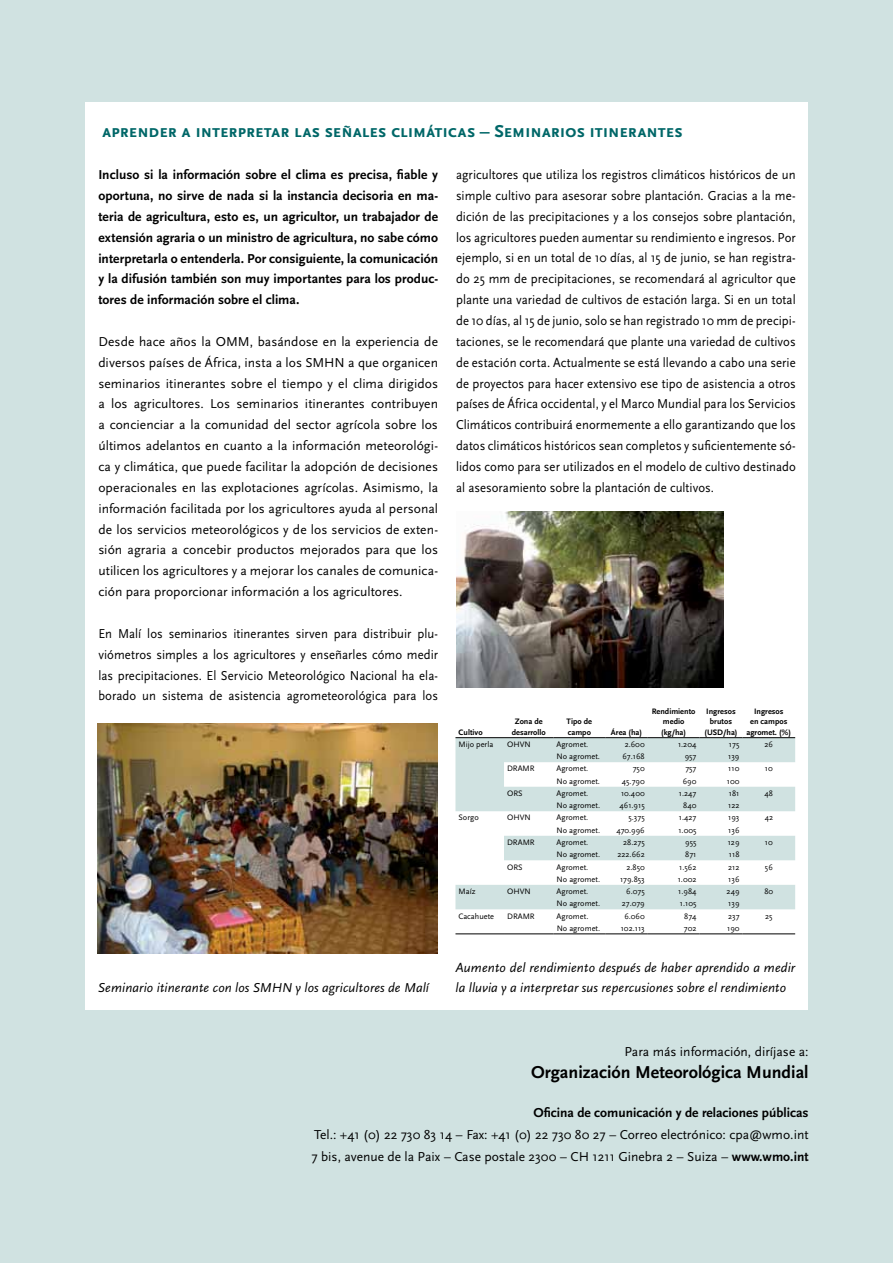
<style>
.page{position:relative;width:893px;height:1263px;background:#d0e2e1}
.page>*{position:absolute;margin:0;border:0;box-sizing:border-box;transform-origin:0 0}
.t1{font:700 18px "Scala Sans Caps";letter-spacing:-.01em;color:#006768}
.t2{font:700 18px "Scala Sans";color:#000}
.t3{font:13.5px/20.9px "Scala Sans";color:#000;text-align:justify;scale:.94 1}
.t4{font:13.5px/20.9px "Scala Sans";color:#000}
.t5{font:700 13.5px/20.9px "Scala Sans";color:#000;text-align:justify}
.t6{font:italic 13.5px/20.9px "Scala Sans LF";letter-spacing:.01em;color:#000}
.t7{font:8.25px "Scala Sans";color:#000}
.t8{font:700 8.25px/10.5px "Scala Sans";color:#000;text-align:center}
.s1{font-weight:700}
</style>
<div class="page">
<div style="left:85px;top:102px;width:723px;height:907px;background:#fff"></div>
<img style="left:98px;top:724px;width:339px;height:229px">
<img style="left:456px;top:511px;width:267px;height:176px">
<svg style="left:455px;top:738px;width:340px;height:171px;fill:#d0e2e1"></svg>
<hr style="left:455px;top:737px;width:49px;height:1px;background:#000">
<hr style="left:504px;top:737px;width:49px;height:1px;background:#000">
<hr style="left:553px;top:737px;width:52px;height:1px;background:#000">
<hr style="left:605px;top:737px;width:43px;height:1px;background:#000">
<hr style="left:648px;top:737px;width:51px;height:1px;background:#000">
<hr style="left:699px;top:737px;width:43px;height:1px;background:#000">
<hr style="left:742px;top:737px;width:53px;height:1px;background:#000">
<hr style="left:455px;top:933px;width:49px;height:1px;background:#000">
<hr style="left:504px;top:933px;width:49px;height:1px;background:#000">
<hr style="left:553px;top:933px;width:52px;height:1px;background:#000">
<hr style="left:605px;top:933px;width:43px;height:1px;background:#000">
<hr style="left:648px;top:933px;width:51px;height:1px;background:#000">
<hr style="left:699px;top:933px;width:43px;height:1px;background:#000">
<hr style="left:742px;top:933px;width:53px;height:1px;background:#000">
<h1 class="t1" style="left:102px;top:122px;width:582px">aprender a interpretar las señales climáticas – Seminarios itinerantes</h1>
<p class="t5" style="left:98px;top:165px;width:341px">Incluso si la información sobre el clima es precisa, fiable y oportuna, no sirve de nada si la instancia decisoria en ma&shy;teria de agricultura, esto es, un agricultor, un trabajador de extensión agraria o un ministro de agricultura, no sabe cómo interpretarla o entenderla. Por consiguiente, la comunicación y la difusión también son muy importantes para los produc&shy;tores de información sobre el clima.</p>
<p class="t4" style="left:98px;top:331px;width:341px;text-align:justify">Desde hace años la OMM, basándose en la experiencia de diversos países de África, insta a los SMHN a que organicen seminarios itinerantes sobre el tiempo y el clima dirigidos a los agricultores. Los seminarios itinerantes contribuyen a concienciar a la comunidad del sector agrícola sobre los últimos adelantos en cuanto a la información meteorológi&shy;ca y climática, que puede facilitar la adopción de decisiones operacionales en las explotaciones agrícolas. Asimismo, la información facilitada por los agricultores ayuda al personal de los servicios meteorológicos y de los servicios de exten&shy;sión agraria a concebir productos mejorados para que los utilicen los agricultores y a mejorar los canales de comunica&shy;ción para proporcionar información a los agricultores.</p>
<p class="t3" style="left:98px;top:623px;width:363px">En Malí los seminarios itinerantes sirven para distribuir plu&shy;viómetros simples a los agricultores y enseñarles cómo medir las precipitaciones. El Servicio Meteorológico Nacional ha ela&shy;borado un sistema de asistencia agrometeorológica para los</p>
<p class="t6" style="left:98px;top:978px;width:333px">Seminario itinerante con los SMHN y los agricultores de Malí</p>
<p class="t3" style="left:456px;top:165px;width:363px">agricultores que utiliza los registros climáticos históricos de un simple cultivo para asesorar sobre plantación. Gracias a la me&shy;dición de las precipitaciones y a los consejos sobre plantación, los agricultores pueden aumentar su rendimiento e ingresos. Por ejemplo, si en un total de 10 días, al 15 de junio, se han registra&shy;do 25 mm de precipitaciones, se recomendará al agricultor que plante una variedad de cultivos de estación larga. Si en un total de 10 días, al 15 de junio, solo se han registrado 10 mm de precipi&shy;taciones, se le recomendará que plante una variedad de cultivos de estación corta. Actualmente se está llevando a cabo una serie de proyectos para hacer extensivo ese tipo de asistencia a otros países de África occidental, y el Marco Mundial para los Servicios Climáticos contribuirá enormemente a ello garantizando que los datos climáticos históricos sean completos y suficientemente só&shy;lidos como para ser utilizados en el modelo de cultivo destinado al asesoramiento sobre la plantación de cultivos.</p>
<p class="t8" style="left:459px;top:727px;width:26px">Cultivo</p>
<p class="t8" style="left:512px;top:716px;width:35px">Zona de desarrollo</p>
<p class="t8" style="left:567px;top:716px;width:27px;text-align:left">Tipo de campo</p>
<p class="t8" style="left:611px;top:727px;width:33px">Área (ha)</p>
<p class="t8" style="left:652px;top:706px;width:45px">Rendimiento medio (kg/ha)</p>
<p class="t8" style="left:704px;top:706px;width:34px">Ingresos brutos (USD/ha)</p>
<p class="t8" style="left:746px;top:706px;width:46px">Ingresos<br>en campos agromet. (%)</p>
<p class="t7" style="left:459px;top:740px;width:36px">Mijo perla</p>
<p class="t7" style="left:507px;top:740px;width:25px">OHVN</p>
<p class="t7" style="left:557px;top:740px;width:33px">Agromet.</p>
<p class="t7" style="left:625px;top:740px;width:22px">2.600</p>
<p class="t7" style="left:678px;top:740px;width:20px">1.204</p>
<p class="t7" style="left:729px;top:740px;width:12px">175</p>
<p class="t7" style="left:765px;top:740px;width:10px">26</p>
<p class="t7" style="left:557px;top:752px;width:45px">No agromet.</p>
<p class="t7" style="left:622px;top:752px;width:24px">67.168</p>
<p class="t7" style="left:685px;top:752px;width:13px">957</p>
<p class="t7" style="left:728px;top:752px;width:13px">139</p>
<p class="t7" style="left:507px;top:764px;width:29px">DRAMR</p>
<p class="t7" style="left:557px;top:764px;width:33px">Agromet.</p>
<p class="t7" style="left:633px;top:764px;width:13px">750</p>
<p class="t7" style="left:685px;top:764px;width:13px">757</p>
<p class="t7" style="left:728px;top:764px;width:13px">110</p>
<p class="t7" style="left:765px;top:764px;width:9px">10</p>
<p class="t7" style="left:557px;top:776px;width:45px">No agromet.</p>
<p class="t7" style="left:622px;top:776px;width:24px">45.790</p>
<p class="t7" style="left:683px;top:776px;width:15px">690</p>
<p class="t7" style="left:727px;top:776px;width:14px">100</p>
<p class="t7" style="left:507px;top:789px;width:17px">ORS</p>
<p class="t7" style="left:557px;top:789px;width:33px">Agromet.</p>
<p class="t7" style="left:621px;top:789px;width:25px">10.400</p>
<p class="t7" style="left:679px;top:789px;width:19px">1.247</p>
<p class="t7" style="left:729px;top:789px;width:12px">181</p>
<p class="t7" style="left:765px;top:789px;width:10px">48</p>
<p class="t7" style="left:557px;top:801px;width:45px">No agromet.</p>
<p class="t7" style="left:619px;top:801px;width:27px">461.915</p>
<p class="t7" style="left:683px;top:801px;width:15px">840</p>
<p class="t7" style="left:728px;top:801px;width:13px">122</p>
<p class="t7" style="left:459px;top:813px;width:22px">Sorgo</p>
<p class="t7" style="left:507px;top:813px;width:25px">OHVN</p>
<p class="t7" style="left:557px;top:813px;width:33px">Agromet.</p>
<p class="t7" style="left:628px;top:813px;width:18px">5.375</p>
<p class="t7" style="left:679px;top:813px;width:19px">1.427</p>
<p class="t7" style="left:728px;top:813px;width:13px">193</p>
<p class="t7" style="left:765px;top:813px;width:10px">42</p>
<p class="t7" style="left:557px;top:825px;width:45px">No agromet.</p>
<p class="t7" style="left:616px;top:825px;width:30px">470.996</p>
<p class="t7" style="left:678px;top:825px;width:20px">1.005</p>
<p class="t7" style="left:728px;top:825px;width:13px">136</p>
<p class="t7" style="left:507px;top:838px;width:29px">DRAMR</p>
<p class="t7" style="left:557px;top:838px;width:33px">Agromet.</p>
<p class="t7" style="left:623px;top:838px;width:23px">28.275</p>
<p class="t7" style="left:685px;top:838px;width:13px">955</p>
<p class="t7" style="left:728px;top:838px;width:13px">129</p>
<p class="t7" style="left:765px;top:838px;width:9px">10</p>
<p class="t7" style="left:557px;top:850px;width:45px">No agromet.</p>
<p class="t7" style="left:617px;top:850px;width:29px">222.662</p>
<p class="t7" style="left:685px;top:850px;width:13px">871</p>
<p class="t7" style="left:729px;top:850px;width:12px">118</p>
<p class="t7" style="left:507px;top:862px;width:17px">ORS</p>
<p class="t7" style="left:557px;top:862px;width:33px">Agromet.</p>
<p class="t7" style="left:626px;top:862px;width:20px">2.850</p>
<p class="t7" style="left:679px;top:862px;width:19px">1.562</p>
<p class="t7" style="left:728px;top:862px;width:13px">212</p>
<p class="t7" style="left:765px;top:862px;width:9px">56</p>
<p class="t7" style="left:557px;top:875px;width:45px">No agromet.</p>
<p class="t7" style="left:620px;top:875px;width:26px">179.853</p>
<p class="t7" style="left:678px;top:875px;width:20px">1.002</p>
<p class="t7" style="left:728px;top:875px;width:13px">136</p>
<p class="t7" style="left:459px;top:887px;width:19px">Maíz</p>
<p class="t7" style="left:507px;top:887px;width:25px">OHVN</p>
<p class="t7" style="left:557px;top:887px;width:33px">Agromet.</p>
<p class="t7" style="left:626px;top:887px;width:20px">6.075</p>
<p class="t7" style="left:678px;top:887px;width:20px">1.984</p>
<p class="t7" style="left:727px;top:887px;width:14px">249</p>
<p class="t7" style="left:764px;top:887px;width:10px">80</p>
<p class="t7" style="left:557px;top:899px;width:45px">No agromet.</p>
<p class="t7" style="left:622px;top:899px;width:25px">27.079</p>
<p class="t7" style="left:680px;top:899px;width:18px">1.105</p>
<p class="t7" style="left:728px;top:899px;width:13px">139</p>
<p class="t7" style="left:459px;top:911px;width:37px">Cacahuete</p>
<p class="t7" style="left:507px;top:911px;width:29px">DRAMR</p>
<p class="t7" style="left:557px;top:911px;width:33px">Agromet.</p>
<p class="t7" style="left:624px;top:911px;width:22px">6.060</p>
<p class="t7" style="left:684px;top:911px;width:14px">874</p>
<p class="t7" style="left:728px;top:911px;width:13px">237</p>
<p class="t7" style="left:765px;top:911px;width:9px">25</p>
<p class="t7" style="left:557px;top:924px;width:45px">No agromet.</p>
<p class="t7" style="left:621px;top:924px;width:26px">102.113</p>
<p class="t7" style="left:684px;top:924px;width:14px">702</p>
<p class="t7" style="left:727px;top:924px;width:14px">190</p>
<p class="t6" style="left:455px;top:957px;width:341px">Aumento del rendimiento después de haber aprendido a medir la lluvia y a interpretar sus repercusiones sobre el rendimiento</p>
<p class="t4" style="left:624px;top:1041px;width:186px">Para más información, diríjase a:</p>
<h1 class="t2" style="left:531px;top:1063px;width:279px">Organización Meteorológica Mundial</h1>
<p class="t5" style="left:533px;top:1102px;width:277px">Oficina de comunicación y de relaciones públicas</p>
<p class="t4" style="left:312px;top:1123px;width:498px;line-height:22.2px">Tel.: +41 (0) 22 730 83 14 – Fax: +41 (0) 22 730 80 27 – Correo electrónico: cpa@wmo.int<br>7 bis, avenue de la Paix – Case postale 2300 – CH 1211 Ginebra 2 – Suiza – <span class="s1">www.wmo.int</span></p>
</div>
